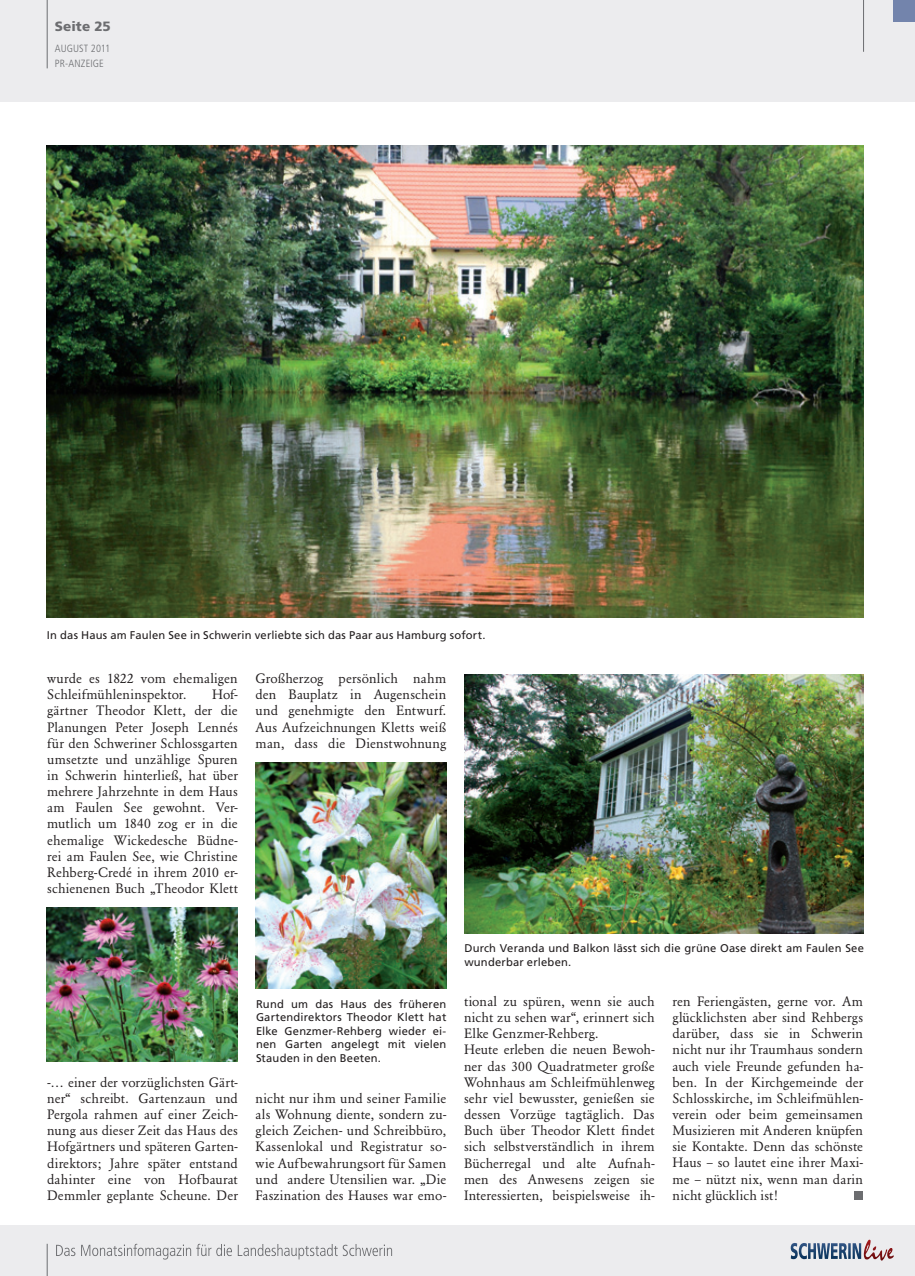
<style>
.page{position:relative;width:915px;height:1276px;background:#fff}
.page>*{position:absolute;margin:0;border:0;box-sizing:border-box;transform-origin:0 0}
.t1{font:13.5px/16.2px "Garamond BE";letter-spacing:.01em;color:#231f20;text-align:justify}
.t2{font:900 13.5px "Frutiger";letter-spacing:.005em;color:#6c6d70}
.t3{font:11.25px/13.5px "Frutiger";letter-spacing:.015em;color:#231f20}
.t4{font:300 condensed 10.5px/15px "Frutiger";letter-spacing:.015em;color:#6c6d70}
</style>
<div class="page">
<div style="left:0;top:0;width:914px;height:102px;background:#ececee"></div>
<div style="left:0;top:1225px;width:914px;height:51px;background:#ececee"></div>
<hr style="left:47px;top:0;width:1px;height:68px;background:#6c6d70">
<hr style="left:47px;top:1243px;width:1px;height:33px;background:#6c6d70">
<hr style="left:862px;top:0;width:1px;height:52px;background:#6c6d70">
<svg style="left:56px;top:1243px;width:336px;height:16px"></svg>
<svg style="left:790px;top:1239px;width:95px;height:21px"></svg>
<div style="left:893px;top:0;width:21px;height:21px;background:#7384ac"></div>
<div style="left:854px;top:1191px;width:8px;height:8px;background:#6c6d70"></div>
<img style="left:47px;top:146px;width:816px;height:471px">
<img style="left:464px;top:675px;width:399px;height:258px">
<img style="left:47px;top:908px;width:190px;height:154px">
<img style="left:256px;top:762px;width:190px;height:226px">
<p class="t2" style="left:55px;top:19px;width:57px">Seite 25</p>
<p class="t4" style="left:55px;top:41px;width:57px">AUGUST 2011<br>PR-ANZEIGE</p>
<p class="t3" style="left:47px;top:628px;width:440px">In das Haus am Faulen See in Schwerin verliebte sich das Paar aus Hamburg sofort.</p>
<p class="t1" style="left:47px;top:670px;width:192px">wurde es 1822 vom ehemaligen<br>Schleifmühleninspektor.</p>
<p class="t1" style="left:47px;top:686px;width:192px;text-indent:165px">Hof&shy;gärtner Theodor Klett, der die Planungen Peter Joseph Lennés für den Schweriner Schlossgarten umsetzte und unzählige Spuren in Schwerin hinterließ, hat über mehrere Jahrzehnte in dem Haus am Faulen See gewohnt. Ver&shy;mutlich um 1840 zog er in die ehemalige Wickedesche Büdne&shy;rei am Faulen See, wie Christine Rehberg-Credé in ihrem 2010 er&shy;schienenen Buch „Theodor Klett</p>
<p class="t1" style="left:255px;top:670px;width:192px">Großherzog persönlich nahm den Bauplatz in Augenschein und genehmigte den Entwurf.<br>Aus Aufzeichnungen Kletts weiß man, dass die Dienstwohnung</p>
<p class="t1" style="left:47px;top:1074px;width:192px">-… einer der vorzüglichsten Gärt&shy;ner“ schreibt. Gartenzaun und Pergola rahmen auf einer Zeich&shy;nung aus dieser Zeit das Haus des Hofgärtners und späteren Garten&shy;direktors; Jahre später entstand dahinter eine von Hofbaurat Demmler geplante Scheune. Der</p>
<p class="t3" style="left:256px;top:997px;width:192px;text-align:justify">Rund um das Haus des früheren Gartendirektors Theodor Klett hat Elke Genzmer-Rehberg wieder ei&shy;nen Garten angelegt mit vielen Stauden in den Beeten.</p>
<p class="t1" style="left:255px;top:1090px;width:192px">nicht nur ihm und seiner Familie als Wohnung diente, sondern zu&shy;gleich Zeichen- und Schreibbüro, Kassenlokal und Registratur so&shy;wie Aufbewahrungsort für Samen und andere Utensilien war. „Die Faszination des Hauses war emo-</p>
<p class="t3" style="left:464px;top:941px;width:401px">Durch Veranda und Balkon lässt sich die grüne Oase direkt am Faulen See wunderbar erleben.</p>
<p class="t1" style="left:464px;top:993px;width:192px;text-align:left">tional zu spüren, wenn sie auch nicht zu sehen war“, erinnert sich<br>Elke Genzmer-Rehberg.<br>Heute erleben die neuen Bewoh&shy;ner das 300 Quadratmeter große<br>Wohnhaus am Schleifmühlenweg sehr viel bewusster, genießen sie dessen Vorzüge tagtäglich. Das<br>Buch über Theodor Klett findet sich selbstverständlich in ihrem<br>Bücherregal und alte Aufnah&shy;men des Anwesens zeigen sie<br>Interessierten, beispielsweise ih-</p>
<p class="t1" style="left:672px;top:993px;width:192px">ren Feriengästen, gerne vor. Am glücklichsten aber sind Rehbergs darüber, dass sie in Schwerin nicht nur ihr Traumhaus sondern auch viele Freunde gefunden ha&shy;ben. In der Kirchgemeinde der Schlosskirche, im Schleifmühlen&shy;verein oder beim gemeinsamen Musizieren mit Anderen knüpfen sie Kontakte. Denn das schönste Haus – so lautet eine ihrer Maxi&shy;me – nützt nix, wenn man darin nicht glücklich ist!</p>
</div>
